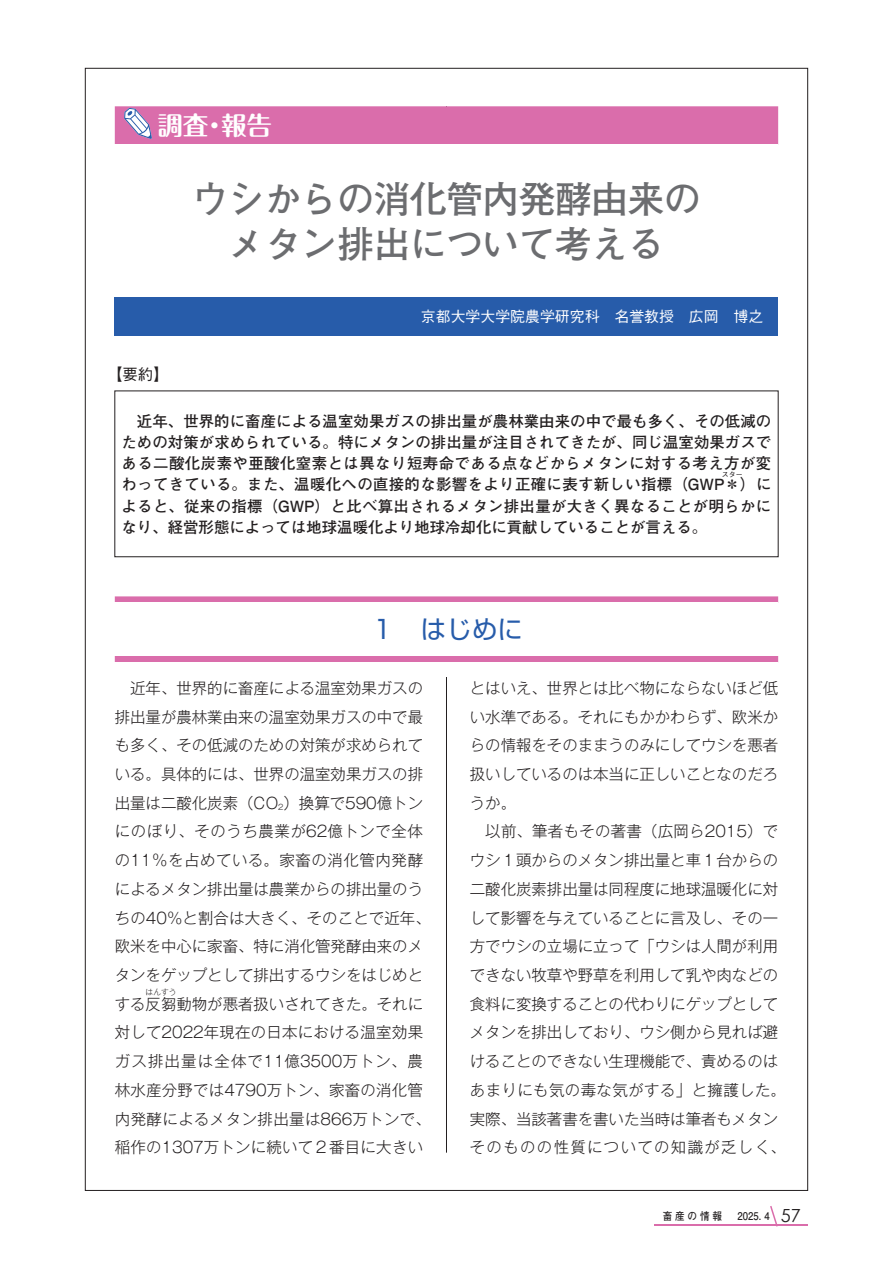
<style>
.page{position:relative;width:893px;height:1263px;background:#fff}
.page>*{position:absolute;margin:0;border:0;box-sizing:border-box;transform-origin:0 0}
.調査報告タイトル{font:700 37.2px "Futo Go B101 Pr 5";letter-spacing:-.025em;color:#6c6d70}
.段抜き見出し{font:25.5px "Shin Go Pr 5";color:#275caa}
.調査報告タイトル-2{font:700 25.5px "Maru Fo Pro";color:#fff}
.本文{font:300 15.45px/28.7px "Gothic MB101 Pr 5";color:#231f20;text-align:center}
.要約{font:700 15.45px/21.3px "Futo Go B101 Pro";letter-spacing:.02em;color:#231f20;text-align:justify}
.要約-2{font:700 15.45px/21.3px "Futo Go B101 Pro";color:#231f20}
.t1{font:500 15.45px "Gothic BBB Pro";color:#231f20}
.名前_肩書{font:500 14.85px "Gothic BBB Pr 5";color:#fff}
.t2{font:700 10.65px "Futo Go B101 Pro";letter-spacing:.3em;color:#231f20;scale:.9 1}
.本文-2{font:300 7.65px "Gothic MB101 Pr 5";color:#231f20}
.要約-3{font:700 6.9px "Futo Go B101 Pro";color:#231f20}
.s1{font-family:"Century Gothic";font-weight:400;font-size:18px}
</style>
<div class="page">
<hr style="left:446px;top:106px;width:1px;height:1046px;background:#231f20">
<svg style="left:655px;top:1225px;width:153px;height:1px"></svg>
<svg style="left:769px;top:1206px;width:10px;height:21px"></svg>
<div style="left:102px;top:220px;width:689px;height:371px;background:#fff"></div>
<div style="left:115px;top:590px;width:663px;height:6px;background:#fff"></div>
<svg style="left:115px;top:596px;width:663px;height:66px;background:#de7cb4"></svg>
<div style="left:115px;top:603px;width:663px;height:53px;background:#fff"></div>
<div style="left:115px;top:662px;width:663px;height:9px;background:#fff"></div>
<div style="left:115px;top:145px;width:663px;height:153px;background:#fff"></div>
<div style="left:115px;top:298px;width:663px;height:38px;background:#275caa"></div>
<div style="left:114px;top:391px;width:664px;height:166px;border:1px solid #231f20"></div>
<svg style="left:115px;top:106px;width:663px;height:39px;background:#da73ae"></svg>
<p class="調査報告タイトル-2" style="left:157px;top:105px;width:116px">調査・報告</p>
<p class="調査報告タイトル" style="left:192px;top:169px;width:510px">ウシからの消化管内発酵由来の</p>
<p class="調査報告タイトル" style="left:228px;top:214px;width:438px">メタン排出について考える</p>
<p class="t1" style="left:107px;top:361px;width:63px">【要約】</p>
<p class="名前_肩書" style="left:421px;top:305px;width:344px">京都大学大学院農学研究科　名誉教授　広岡　博之</p>
<p class="要約" style="left:122px;top:408px;width:651px">　近年、世界的に畜産による温室効果ガスの排出量が農林業由来の中で最も多く、その低減のための対策が求められている。特にメタンの排出量が注目されてきたが、同じ温室効果ガスである二酸化炭素や亜酸化窒素とは異なり短寿命である点などからメタンに対する考え方が変わってきている。また、温暖化への直接的な影響をより正確に表す新しい指標（GWP＊）に</p>
<p class="要約-3" style="left:722px;top:469px;width:22px">スター</p>
<p class="要約-2" style="left:122px;top:493px;width:651px">よると、従来の指標（GWP）と比べ算出されるメタン排出量が大きく異なることが明らかになり、経営形態によっては地球温暖化より地球冷却化に貢献していることが言える。</p>
<p class="段抜き見出し" style="left:370px;top:608px;width:155px">１　はじめに</p>
<p class="本文" style="left:115px;top:672px;width:317px">近年、世界的に畜産による温室効果ガスの<br>排出量が農林業由来の温室効果ガスの中で最も多く、その低減のための対策が求められている。具体的には、世界の温室効果ガスの排出量は二酸化炭素（CO<sub>2</sub>）換算で590億トンにのぼり、そのうち農業が62億トンで全体の11％を占めている。家畜の消化管内発酵によるメタン排出量は農業からの排出量のうちの40％と割合は大きく、そのことで近年、欧米を中心に家畜、特に消化管発酵由来のメタンをゲップとして排出するウシをはじめとする反芻動物が悪者扱いされてきた。それに</p>
<p class="本文-2" style="left:146px;top:986px;width:32px">はんすう</p>
<p class="本文" style="left:115px;top:1017px;width:317px;text-align:left">対して2022年現在の日本における温室効果ガス排出量は全体で11億3500万トン、農林水産分野では4790万トン、家畜の消化管内発酵によるメタン排出量は866万トンで、稲作の1307万トンに続いて２番目に大きい</p>
<p class="本文" style="left:470px;top:672px;width:310px;text-align:justify">とはいえ、世界とは比べ物にならないほど低い水準である。それにもかかわらず、欧米からの情報をそのままうのみにしてウシを悪者扱いしているのは本当に正しいことなのだろうか。</p>
<p class="本文" style="left:470px;top:816px;width:318px">以前、筆者もその著書（広岡ら2015）で<br>ウシ１頭からのメタン排出量と車１台からの二酸化炭素排出量は同程度に地球温暖化に対して影響を与えていることに言及し、その一方でウシの立場に立って「ウシは人間が利用できない牧草や野草を利用して乳や肉などの食料に変換することの代わりにゲップとしてメタンを排出しており、ウシ側から見れば避けることのできない生理機能で、責めるのはあまりにも気の毒な気がする」と擁護した。実際、当該著書を書いた当時は筆者もメタンそのものの性質についての知識が乏しく、</p>
<p class="t2" style="left:663px;top:1208px;width:67px">畜産の情報</p>
<p class="t2" style="left:737px;top:1208px;width:72px">2025. 4 <span class="s1">57</span></p>
</div>
